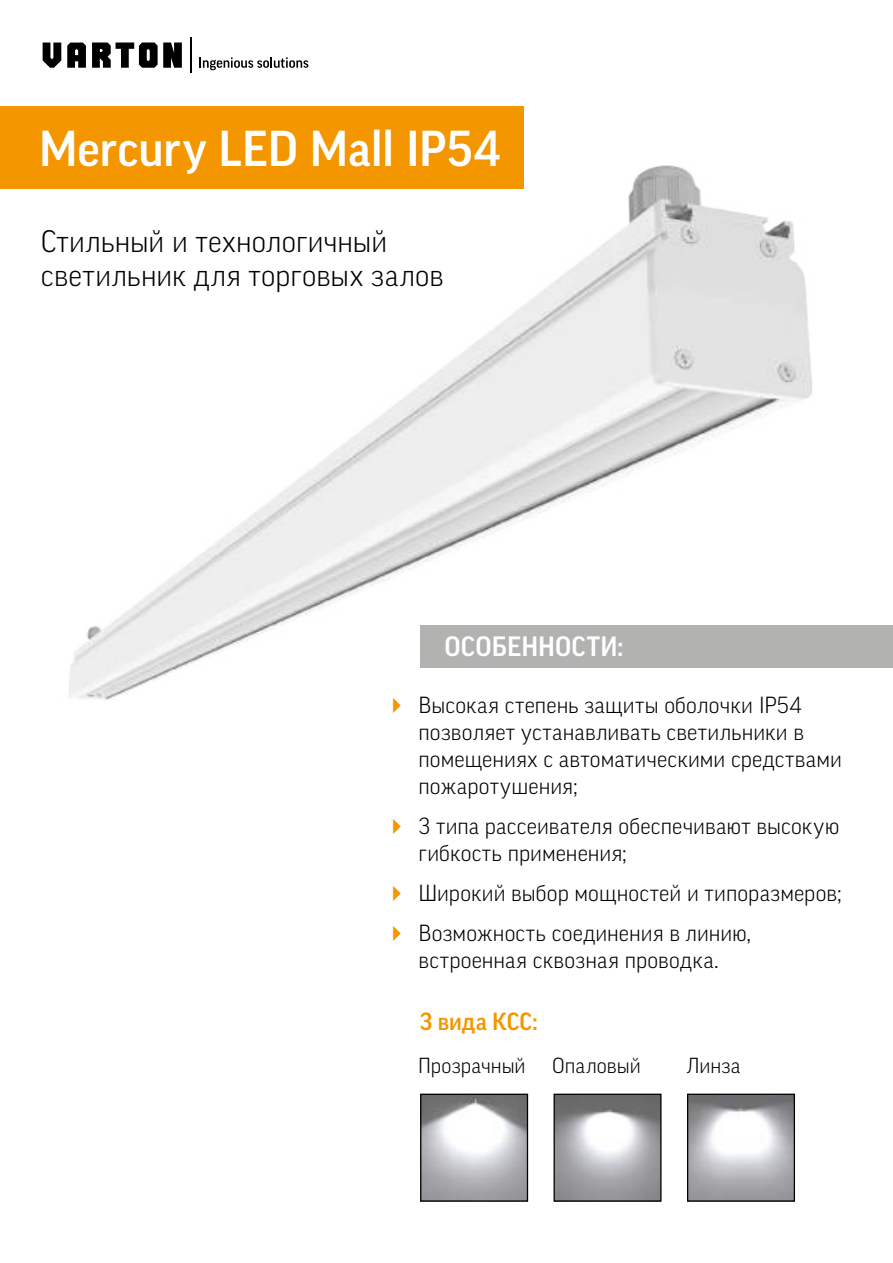
<style>
.page{position:relative;width:893px;height:1263px;background:#fff}
.page>*{position:absolute;margin:0;border:0;box-sizing:border-box;transform-origin:0 0}
.t1{font:500 48.6px "Good Pro";color:#fff}
.t2{font:300 30px/34.5px "Good Pro";letter-spacing:.005em;color:#000}
.t3{font:500 27px "Good Pro";letter-spacing:.005em;color:#fff}
.t4{font:500 24px "Good Pro";letter-spacing:.005em;color:#f39600}
.t5{font:300 22.5px/27px "Good Pro";letter-spacing:.01em;color:#000}
.t6{font:300 21px "Good Pro";color:#000}
</style>
<div class="page">
<svg style="left:43px;top:43px;width:139px;height:25px"></svg>
<hr style="left:190px;top:38px;width:1px;height:35px;background:#000">
<svg style="left:199px;top:57px;width:109px;height:13px"></svg>
<img style="left:0;top:70px;width:812px;height:630px">
<div style="left:421px;top:625px;width:472px;height:43px;background:#b2b2b1"></div>
<div style="left:0;top:107px;width:523px;height:82px;background:#f39600"></div>
<img style="left:689px;top:1096px;width:104px;height:104px">
<div style="left:687px;top:1094px;width:108px;height:108px;border:1px solid #000"></div>
<img style="left:555px;top:1096px;width:104px;height:104px">
<div style="left:553px;top:1094px;width:108px;height:108px;border:1px solid #000"></div>
<img style="left:422px;top:1096px;width:104px;height:104px">
<div style="left:420px;top:1094px;width:108px;height:108px;border:1px solid #000"></div>
<svg style="left:393px;top:698px;width:8px;height:2px"></svg>
<h1 class="t1" style="left:39px;top:121px;width:463px">Mercury LED Mall IP54</h1>
<h2 class="t2" style="left:41px;top:223px;width:404px">Стильный и технологичный светильник для торговых залов</h2>
<p class="t3" style="left:444px;top:631px;width:180px">ОСОБЕННОСТИ:</p>
<p class="t5" style="left:418px;top:692px;width:425px">Высокая степень защиты оболочки IP54 позволяет устанавливать светильники в помещениях с автоматическими средствами пожаротушения;</p>
<p class="t5" style="left:418px;top:812px;width:422px">3 типа рассеивателя обеспечивают высокую гибкость применения;</p>
<p class="t5" style="left:418px;top:873px;width:425px;line-height:39.8px">Широкий выбор мощностей и типоразмеров;<br>Возможность соединения в линию,</p>
<p class="t5" style="left:418px;top:946px;width:302px">встроенная сквозная проводка.</p>
<p class="t4" style="left:420px;top:1007px;width:119px">3 вида КСС:</p>
<p class="t6" style="left:418px;top:1053px;width:109px">Прозрачный</p>
<p class="t6" style="left:552px;top:1053px;width:90px">Опаловый</p>
<p class="t6" style="left:687px;top:1053px;width:55px">Линза</p>
</div>
